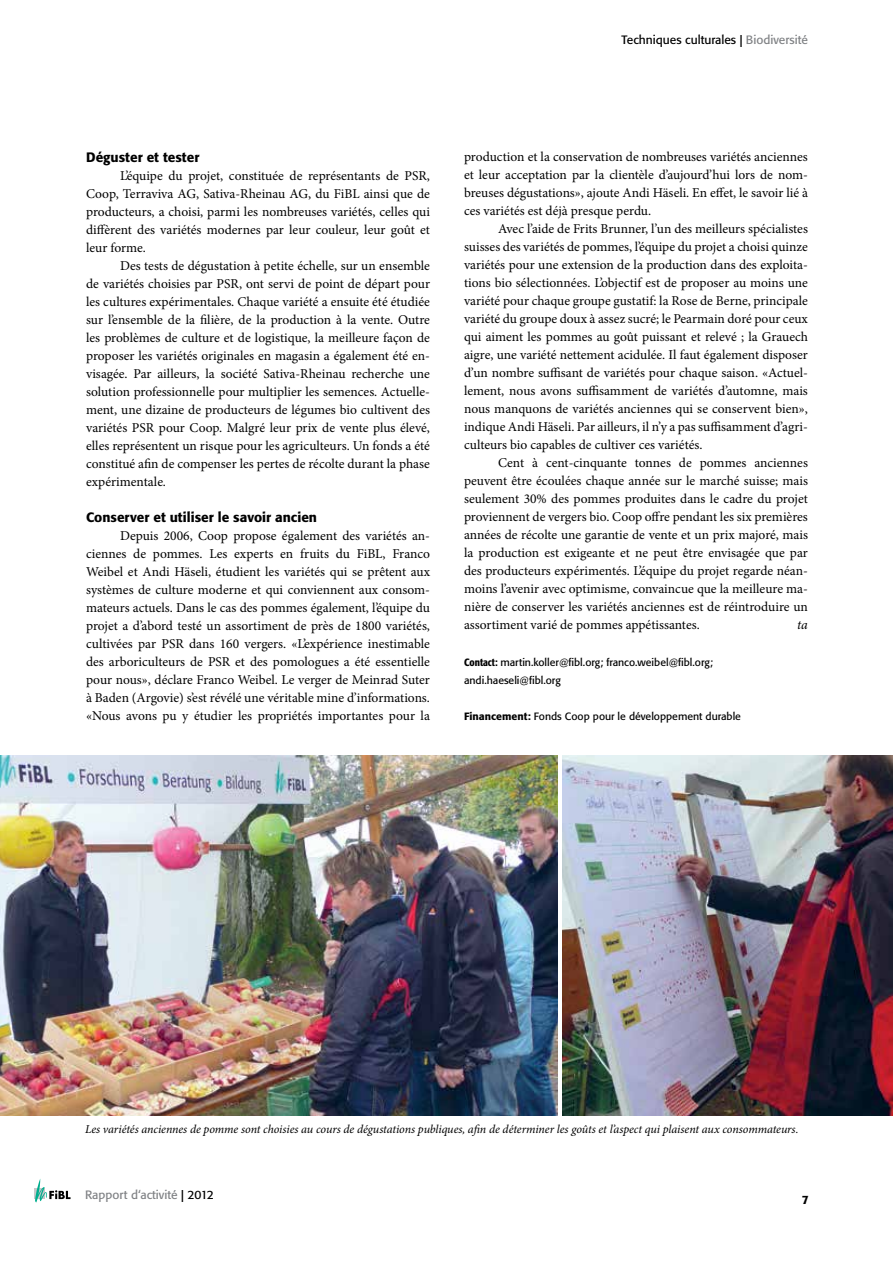
<style>
.page{position:relative;width:893px;height:1263px;background:#fff}
.page>*{position:absolute;margin:0;border:0;box-sizing:border-box;transform-origin:0 0}
.t1{font:13.5px/18px "Minion Pro";color:#000;text-align:justify}
.t2{font:500 13.5px "Formata BQ";color:#000}
.t3{font:italic 13.5px "Minion Pro";color:#000}
.t4{font:italic 12px "Minion Pro";letter-spacing:-.005em;color:#000}
.t5{font:12px "Formata BQ";color:#000}
.t6{font:12px "Formata BQ";color:#808285}
.t7{font:500 12px "Formata BQ";color:#000}
.t8{font:10.5px/18px "Formata BQ";color:#000}
.s1{font-weight:500}
.s2{color:#808285}
.s3{font-weight:500;font-stretch:condensed}
.s4{font-weight:500;color:#000}
.s5{color:#000}
</style>
<div class="page">
<img style="left:0;top:756px;width:557px;height:359px">
<img style="left:562px;top:756px;width:331px;height:359px">
<div style="left:34px;top:1188px;width:11px;height:11px;background:#c7c8ca"></div>
<svg style="left:35px;top:1179px;width:36px;height:23px"></svg>
<p class="t5" style="left:622px;top:32px;width:188px">Techniques culturales <span class="s1">|</span> <span class="s2">Biodiversité</span></p>
<p class="t2" style="left:86px;top:149px;width:115px">Déguster et tester</p>
<p class="t1" style="left:86px;top:166px;width:345px;text-indent:34px">L’équipe du projet, constituée de représentants de PSR, Coop, Terraviva AG, Sativa-Rheinau AG, du FiBL ainsi que de producteurs, a choisi, parmi les nombreuses variétés, celles qui diffèrent des variétés modernes par leur couleur, leur goût et leur forme.</p>
<p class="t1" style="left:86px;top:256px;width:345px;text-indent:34px">Des tests de dégustation à petite échelle, sur un ensemble de variétés choisies par PSR, ont servi de point de départ pour les cultures expérimentales. Chaque variété a ensuite été étudiée sur l’ensemble de la filière, de la production à la vente. Outre les problèmes de culture et de logistique, la meilleure façon de proposer les variétés originales en magasin a également été en&shy;visagée. Par ailleurs, la société Sativa-Rheinau recherche une solution professionnelle pour multiplier les semences. Actuelle&shy;ment, une dizaine de producteurs de légumes bio cultivent des variétés PSR pour Coop. Malgré leur prix de vente plus élevé, elles représentent un risque pour les agriculteurs. Un fonds a été constitué afin de compenser les pertes de récolte durant la phase expérimentale.</p>
<p class="t2" style="left:86px;top:508px;width:232px">Conserver et utiliser le savoir ancien</p>
<p class="t1" style="left:86px;top:526px;width:345px;text-indent:34px">Depuis 2006, Coop propose également des variétés an&shy;ciennes de pommes. Les experts en fruits du FiBL, Franco Weibel et Andi Häseli, étudient les variétés qui se prêtent aux systèmes de culture moderne et qui conviennent aux consom&shy;mateurs actuels. Dans le cas des pommes également, l’équipe du projet a d’abord testé un assortiment de près de 1800 variétés, cultivées par PSR dans 160 vergers. «L’expérience inestimable des arboriculteurs de PSR et des pomologues a été essentielle pour nous», déclare Franco Weibel. Le verger de Meinrad Suter à Baden (Argovie) s’est révélé une véritable mine d’informations. «Nous avons pu y étudier les propriétés importantes pour la</p>
<p class="t1" style="left:464px;top:148px;width:345px">production et la conservation de nombreuses variétés anciennes et leur acceptation par la clientèle d’aujourd’hui lors de nom&shy;breuses dégustations», ajoute Andi Häseli. En effet, le savoir lié à ces variétés est déjà presque perdu.</p>
<p class="t1" style="left:464px;top:220px;width:345px;text-indent:34px">Avec l’aide de Frits Brunner, l’un des meilleurs spécialistes suisses des variétés de pommes, l’équipe du projet a choisi quinze variétés pour une extension de la production dans des exploita&shy;tions bio sélectionnées. L’objectif est de proposer au moins une variété pour chaque groupe gustatif: la Rose de Berne, principale variété du groupe doux à assez sucré; le Pearmain doré pour ceux qui aiment les pommes au goût puissant et relevé ; la Grauech aigre, une variété nettement acidulée. Il faut également disposer d’un nombre suffisant de variétés pour chaque saison. «Actuel&shy;lement, nous avons suffisamment de variétés d’automne, mais nous manquons de variétés anciennes qui se conservent bien», indique Andi Häseli. Par ailleurs, il n’y a pas suffisamment d’agri&shy;culteurs bio capables de cultiver ces variétés.</p>
<p class="t1" style="left:464px;top:454px;width:345px;text-indent:34px">Cent à cent-cinquante tonnes de pommes anciennes peuvent être écoulées chaque année sur le marché suisse; mais seulement 30% des pommes produites dans le cadre du projet proviennent de vergers bio. Coop offre pendant les six premières années de récolte une garantie de vente et un prix majoré, mais la production est exigeante et ne peut être envisagée que par des producteurs expérimentés. L’équipe du projet regarde néan&shy;moins l’avenir avec optimisme, convaincue que la meilleure ma&shy;nière de conserver les variétés anciennes est de réintroduire un assortiment varié de pommes appétissantes.</p>
<p class="t3" style="left:797px;top:616px;width:12px">ta</p>
<p class="t8" style="left:464px;top:653px;width:250px"><span class="s3">Contact:</span> martin.koller@fibl.org; franco.weibel@fibl.org; andi.haeseli@fibl.org</p>
<p class="t8" style="left:464px;top:707px;width:278px"><span class="s1">Financement:</span> Fonds Coop pour le développement durable</p>
<p class="t4" style="left:85px;top:1121px;width:715px">Les variétés anciennes de pomme sont choisies au cours de dégustations publiques, afin de déterminer les goûts et l’aspect qui plaisent aux consommateurs.</p>
<p class="t6" style="left:85px;top:1188px;width:130px">Rapport d‘activité <span class="s4">|</span> <span class="s5">2012</span></p>
<p class="t7" style="left:802px;top:1192px;width:8px">7</p>
</div>
